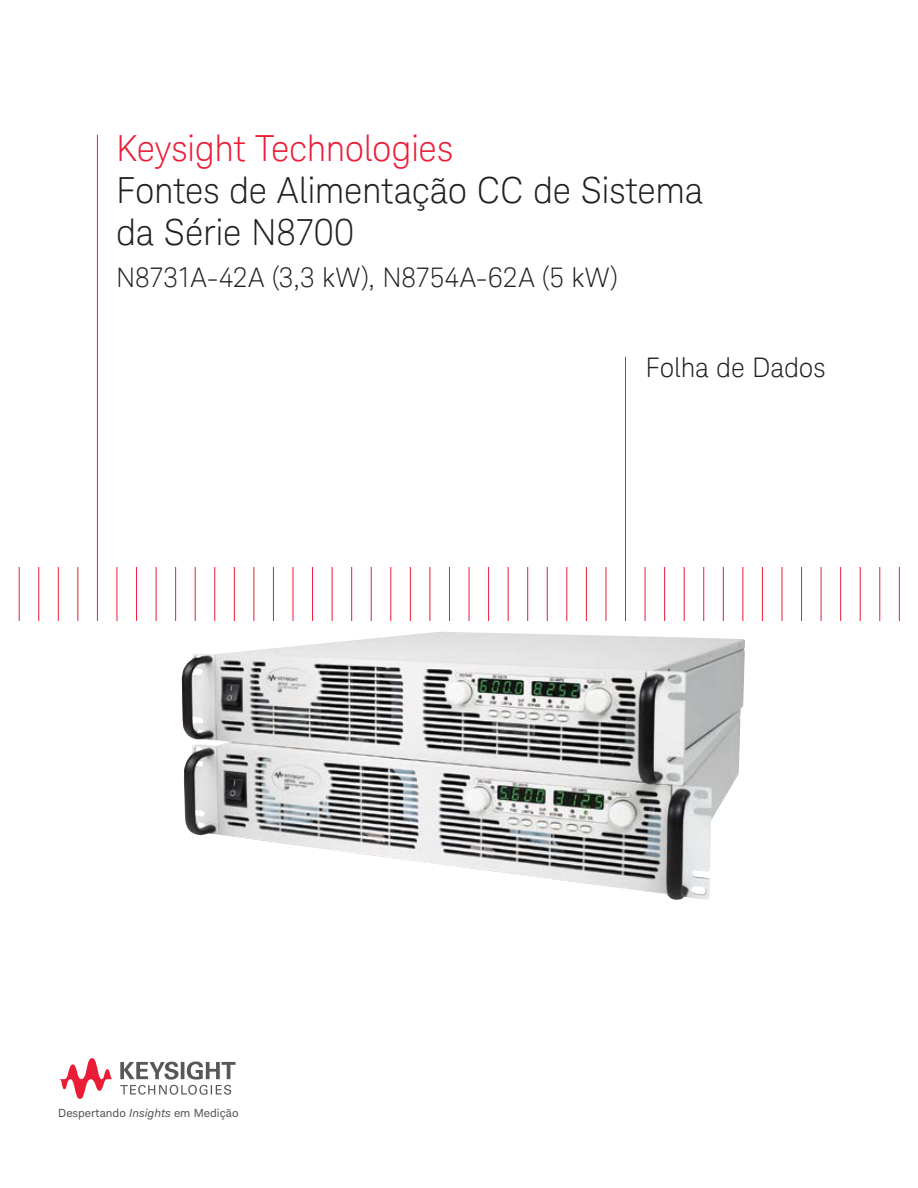
<style>
.page{position:relative;width:918px;height:1188px;background:#fff}
.page>*{position:absolute;margin:0;border:0;box-sizing:border-box;transform-origin:0 0}
.t1{font:300 36px/42px "Keysight Sans";letter-spacing:-.01em;color:#231f20}
.t2{font:300 36px "Keysight Sans";letter-spacing:-.01em;color:#eb1d36}
.t3{font:300 27px "Keysight Sans";letter-spacing:-.01em;color:#231f20}
.t4{font:11.4px "Keysight Sans";color:#58585a;scale:1.06 1}
.s1{font-style:italic}
</style>
<div class="page">
<svg style="left:120px;top:1061px;width:116px;height:34px"></svg>
<svg style="left:60px;top:1058px;width:53px;height:41px"></svg>
<hr style="left:19px;top:567px;width:1px;height:54px;background:#eb1d36">
<hr style="left:38px;top:567px;width:1px;height:54px;background:#eb1d36">
<hr style="left:58px;top:567px;width:1px;height:54px;background:#eb1d36">
<hr style="left:77px;top:567px;width:1px;height:54px;background:#eb1d36">
<hr style="left:97px;top:135px;width:1px;height:486px;background:#eb1d36">
<hr style="left:117px;top:567px;width:1px;height:54px;background:#eb1d36">
<hr style="left:136px;top:567px;width:1px;height:54px;background:#eb1d36">
<hr style="left:156px;top:567px;width:1px;height:54px;background:#eb1d36">
<hr style="left:175px;top:567px;width:1px;height:54px;background:#eb1d36">
<hr style="left:195px;top:567px;width:1px;height:54px;background:#eb1d36">
<hr style="left:214px;top:567px;width:1px;height:54px;background:#eb1d36">
<hr style="left:234px;top:567px;width:1px;height:54px;background:#eb1d36">
<hr style="left:254px;top:567px;width:1px;height:54px;background:#eb1d36">
<hr style="left:273px;top:567px;width:1px;height:54px;background:#eb1d36">
<hr style="left:293px;top:567px;width:1px;height:54px;background:#eb1d36">
<hr style="left:312px;top:567px;width:1px;height:54px;background:#eb1d36">
<hr style="left:332px;top:567px;width:1px;height:54px;background:#eb1d36">
<hr style="left:351px;top:567px;width:1px;height:54px;background:#eb1d36">
<hr style="left:371px;top:567px;width:1px;height:54px;background:#eb1d36">
<hr style="left:390px;top:567px;width:1px;height:54px;background:#eb1d36">
<hr style="left:410px;top:567px;width:1px;height:54px;background:#eb1d36">
<hr style="left:430px;top:567px;width:1px;height:54px;background:#eb1d36">
<hr style="left:449px;top:567px;width:1px;height:54px;background:#eb1d36">
<hr style="left:469px;top:567px;width:1px;height:54px;background:#eb1d36">
<hr style="left:488px;top:567px;width:1px;height:54px;background:#eb1d36">
<hr style="left:508px;top:567px;width:1px;height:54px;background:#eb1d36">
<hr style="left:527px;top:567px;width:1px;height:54px;background:#eb1d36">
<hr style="left:547px;top:567px;width:1px;height:54px;background:#eb1d36">
<hr style="left:566px;top:567px;width:1px;height:54px;background:#eb1d36">
<hr style="left:586px;top:567px;width:1px;height:54px;background:#eb1d36">
<hr style="left:606px;top:567px;width:1px;height:54px;background:#eb1d36">
<hr style="left:625px;top:357px;width:1px;height:264px;background:#eb1d36">
<hr style="left:645px;top:567px;width:1px;height:54px;background:#eb1d36">
<hr style="left:664px;top:567px;width:1px;height:54px;background:#eb1d36">
<hr style="left:684px;top:567px;width:1px;height:54px;background:#eb1d36">
<hr style="left:703px;top:567px;width:1px;height:54px;background:#eb1d36">
<hr style="left:723px;top:567px;width:1px;height:54px;background:#eb1d36">
<hr style="left:742px;top:567px;width:1px;height:54px;background:#eb1d36">
<hr style="left:762px;top:567px;width:1px;height:54px;background:#eb1d36">
<hr style="left:782px;top:567px;width:1px;height:54px;background:#eb1d36">
<hr style="left:801px;top:567px;width:1px;height:54px;background:#eb1d36">
<hr style="left:821px;top:567px;width:1px;height:54px;background:#eb1d36">
<hr style="left:840px;top:567px;width:1px;height:54px;background:#eb1d36">
<hr style="left:860px;top:567px;width:1px;height:54px;background:#eb1d36">
<hr style="left:879px;top:567px;width:1px;height:54px;background:#eb1d36">
<hr style="left:899px;top:567px;width:1px;height:54px;background:#eb1d36">
<img style="left:182px;top:632px;width:563px;height:268px">
<h1 class="t2" style="left:116px;top:126px;width:339px">Keysight Technologies</h1>
<h1 class="t1" style="left:116px;top:169px;width:589px">Fontes de Alimentação CC de Sistema da Série N8700</h1>
<p class="t3" style="left:116px;top:261px;width:504px">N8731A-42A (3,3 kW), N8754A-62A (5 kW)</p>
<p class="t4" style="left:58px;top:1107px;width:172px">Despertando <span class="s1">Insights</span> em Medição</p>
<p class="t3" style="left:645px;top:350px;width:182px">Folha de Dados</p>
</div>
